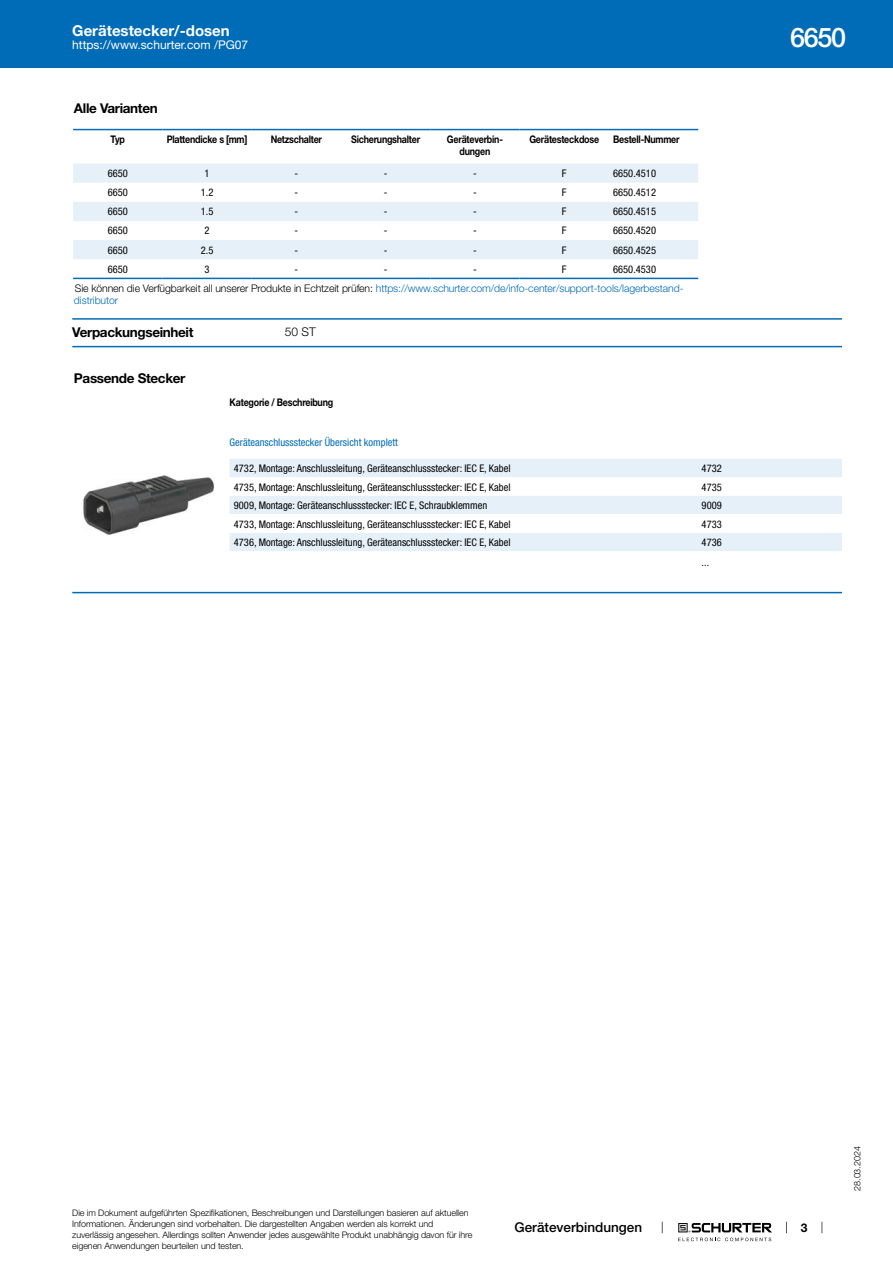
<style>
.page{position:relative;width:893px;height:1263px;background:#fff}
.page>*{position:absolute;margin:0;border:0;box-sizing:border-box;transform-origin:0 0}
.t1{font:500 27px "Helvetica Neue LT";color:#fff}
.t2{font:700 15px "Helvetica Neue LT";color:#fff}
.t3{font:700 13.5px "Helvetica Neue LT";letter-spacing:-.025em;color:#000}
.t4{font:500 13.5px "Helvetica Neue LT";color:#000}
.t5{font:12px "Helvetica Neue LT";color:#fff}
.t6{font:300 12px "Helvetica Neue LT";color:#000}
.t7{font:700 12px "Helvetica Neue LT";color:#000}
.t8{font:condensed 10.5px/19.6px "Helvetica Neue LT";color:#000}
.t9{font:300 10.5px/19px "Helvetica Neue LT";letter-spacing:-.01em;color:#006bb6}
.t10{font:700 10.5px/12.6px "Helvetica Neue LT";letter-spacing:-.025em;color:#000;text-align:center;scale:.85 1}
.t11{font:condensed 10.5px "Helvetica Neue LT";color:#006bb6}
.t12{font:300 9px/10.8px "Helvetica Neue LT";letter-spacing:-.01em;color:#000}
.s1{font-weight:400;font-stretch:condensed;color:#000}
.s2{color:#000}
</style>
<div class="page">
<svg style="left:678px;top:1223px;width:94px;height:18px"></svg>
<div style="left:0;top:0;width:893px;height:68px;background:#006bb6"></div>
<svg style="left:73px;top:130px;width:625px;height:150px"></svg>
<svg style="left:73px;top:164px;width:625px;height:95px;fill:#e6f0f8"></svg>
<hr style="left:73px;top:129px;width:89px;height:1px;background:#006bb6">
<hr style="left:162px;top:129px;width:90px;height:1px;background:#006bb6">
<hr style="left:252px;top:129px;width:89px;height:1px;background:#006bb6">
<hr style="left:341px;top:129px;width:89px;height:1px;background:#006bb6">
<hr style="left:430px;top:129px;width:90px;height:1px;background:#006bb6">
<hr style="left:520px;top:129px;width:89px;height:1px;background:#006bb6">
<hr style="left:609px;top:129px;width:89px;height:1px;background:#006bb6">
<hr style="left:73px;top:278px;width:89px;height:1px;background:#006bb6">
<hr style="left:162px;top:278px;width:90px;height:1px;background:#006bb6">
<hr style="left:252px;top:278px;width:89px;height:1px;background:#006bb6">
<hr style="left:341px;top:278px;width:89px;height:1px;background:#006bb6">
<hr style="left:430px;top:278px;width:90px;height:1px;background:#006bb6">
<hr style="left:520px;top:278px;width:89px;height:1px;background:#006bb6">
<hr style="left:609px;top:278px;width:89px;height:1px;background:#006bb6">
<hr style="left:72px;top:318px;width:770px;height:2px;background:#006bb6">
<hr style="left:72px;top:346px;width:770px;height:1px;background:#006bb6">
<img style="left:83px;top:475px;width:131px;height:60px">
<div style="left:230px;top:459px;width:612px;height:18px;background:#e6f0f8"></div>
<svg style="left:230px;top:496px;width:612px;height:55px;fill:#e6f0f8"></svg>
<hr style="left:72px;top:592px;width:770px;height:1px;background:#006bb6">
<h2 class="t2" style="left:72px;top:21px;width:159px">Gerätestecker/-dosen</h2>
<p class="t5" style="left:72px;top:38px;width:178px">https://www.schurter.com /PG07</p>
<p class="t3" style="left:74px;top:99px;width:85px">Alle Varianten</p>
<p class="t10" style="left:111px;top:133px;width:18px">Typ</p>
<p class="t10" style="left:167px;top:133px;width:97px">Plattendicke s [mm]</p>
<p class="t10" style="left:271px;top:133px;width:62px">Netzschalter</p>
<p class="t10" style="left:351px;top:133px;width:83px">Sicherungshalter</p>
<p class="t10" style="left:447px;top:133px;width:67px">Geräteverbin&shy;dungen</p>
<p class="t10" style="left:529px;top:133px;width:84px">Gerätesteckdose</p>
<p class="t10" style="left:613px;top:133px;width:80px">Bestell-Nummer</p>
<p class="t8" style="left:108px;top:163px;width:22px">6650</p>
<p class="t8" style="left:205px;top:163px;width:7px">1</p>
<p class="t8" style="left:295px;top:163px;width:5px">-</p>
<p class="t8" style="left:384px;top:163px;width:5px">-</p>
<p class="t8" style="left:473px;top:163px;width:5px">-</p>
<p class="t8" style="left:562px;top:163px;width:6px">F</p>
<p class="t8" style="left:613px;top:163px;width:44px">6650.4510</p>
<p class="t8" style="left:108px;top:182px;width:22px">6650</p>
<p class="t8" style="left:201px;top:182px;width:14px">1.2</p>
<p class="t8" style="left:295px;top:182px;width:5px">-</p>
<p class="t8" style="left:384px;top:182px;width:5px">-</p>
<p class="t8" style="left:473px;top:182px;width:5px">-</p>
<p class="t8" style="left:562px;top:182px;width:6px">F</p>
<p class="t8" style="left:613px;top:182px;width:44px">6650.4512</p>
<p class="t8" style="left:108px;top:202px;width:22px">6650</p>
<p class="t8" style="left:201px;top:202px;width:14px">1.5</p>
<p class="t8" style="left:295px;top:202px;width:5px">-</p>
<p class="t8" style="left:384px;top:202px;width:5px">-</p>
<p class="t8" style="left:473px;top:202px;width:5px">-</p>
<p class="t8" style="left:562px;top:202px;width:6px">F</p>
<p class="t8" style="left:613px;top:202px;width:44px">6650.4515</p>
<p class="t8" style="left:108px;top:221px;width:22px">6650</p>
<p class="t8" style="left:205px;top:221px;width:7px">2</p>
<p class="t8" style="left:295px;top:221px;width:5px">-</p>
<p class="t8" style="left:384px;top:221px;width:5px">-</p>
<p class="t8" style="left:473px;top:221px;width:5px">-</p>
<p class="t8" style="left:562px;top:221px;width:6px">F</p>
<p class="t8" style="left:613px;top:221px;width:44px">6650.4520</p>
<p class="t8" style="left:108px;top:240px;width:22px">6650</p>
<p class="t8" style="left:201px;top:240px;width:14px">2.5</p>
<p class="t8" style="left:295px;top:240px;width:5px">-</p>
<p class="t8" style="left:384px;top:240px;width:5px">-</p>
<p class="t8" style="left:473px;top:240px;width:5px">-</p>
<p class="t8" style="left:562px;top:240px;width:6px">F</p>
<p class="t8" style="left:613px;top:240px;width:44px">6650.4525</p>
<p class="t8" style="left:108px;top:259px;width:22px">6650</p>
<p class="t8" style="left:205px;top:259px;width:7px">3</p>
<p class="t8" style="left:295px;top:259px;width:5px">-</p>
<p class="t8" style="left:384px;top:259px;width:5px">-</p>
<p class="t8" style="left:473px;top:259px;width:5px">-</p>
<p class="t8" style="left:562px;top:259px;width:6px">F</p>
<p class="t9" style="left:75px;top:259px;width:610px;text-indent:538px"><span class="s1">6650.4530<br></span><span class="s2">Sie können die Verfügbarkeit all unserer Produkte in Echtzeit prüfen:</span> https://www.schurter.com/de/info-center/support-tools/lagerbestand-</p>
<p class="t9" style="left:74px;top:291px;width:46px">distributor</p>
<p class="t3" style="left:72px;top:324px;width:123px">Verpackungseinheit</p>
<p class="t6" style="left:285px;top:324px;width:32px">50 ST</p>
<p class="t3" style="left:74px;top:370px;width:113px">Passende Stecker</p>
<p class="t10" style="left:230px;top:396px;width:123px">Kategorie / Beschreibung</p>
<p class="t11" style="left:230px;top:436px;width:170px">Geräteanschlussstecker Übersicht komplett</p>
<p class="t8" style="left:234px;top:458px;width:278px">4732, Montage: Anschlussleitung, Geräteanschlussstecker: IEC E, Kabel</p>
<p class="t8" style="left:702px;top:458px;width:22px">4732</p>
<p class="t8" style="left:234px;top:477px;width:278px">4735, Montage: Anschlussleitung, Geräteanschlussstecker: IEC E, Kabel</p>
<p class="t8" style="left:702px;top:477px;width:22px">4735</p>
<p class="t8" style="left:234px;top:495px;width:255px">9009, Montage: Geräteanschlussstecker: IEC E, Schraubklemmen</p>
<p class="t8" style="left:702px;top:495px;width:22px">9009</p>
<p class="t8" style="left:234px;top:514px;width:278px">4733, Montage: Anschlussleitung, Geräteanschlussstecker: IEC E, Kabel</p>
<p class="t8" style="left:702px;top:514px;width:22px">4733</p>
<p class="t8" style="left:234px;top:532px;width:278px">4736, Montage: Anschlussleitung, Geräteanschlussstecker: IEC E, Kabel</p>
<p class="t8" style="left:702px;top:532px;width:22px">4736 ...</p>
<h1 class="t1" style="left:790px;top:21px;width:57px">6650</h1>
<p class="t12" style="left:72px;top:1207px;width:402px">Die im Dokument aufgeführten Spezifikationen, Beschreibungen und Darstellungen basieren auf aktuellen Informationen. Änderungen sind vorbehalten. Die dargestellten Angaben werden als korrekt und zuverlässig angesehen. Allerdings sollten Anwender jedes ausgewählte Produkt unabhängig davon für ihre eigenen Anwendungen beurteilen und testen.</p>
<p class="t4" style="left:515px;top:1219px;width:129px">Geräteverbindungen</p>
<p class="t7" style="left:801px;top:1220px;width:8px">3</p>
<p class="t12" style="left:852px;top:1191px;width:46px;rotate:-90deg">28.03.2024</p>
</div>
